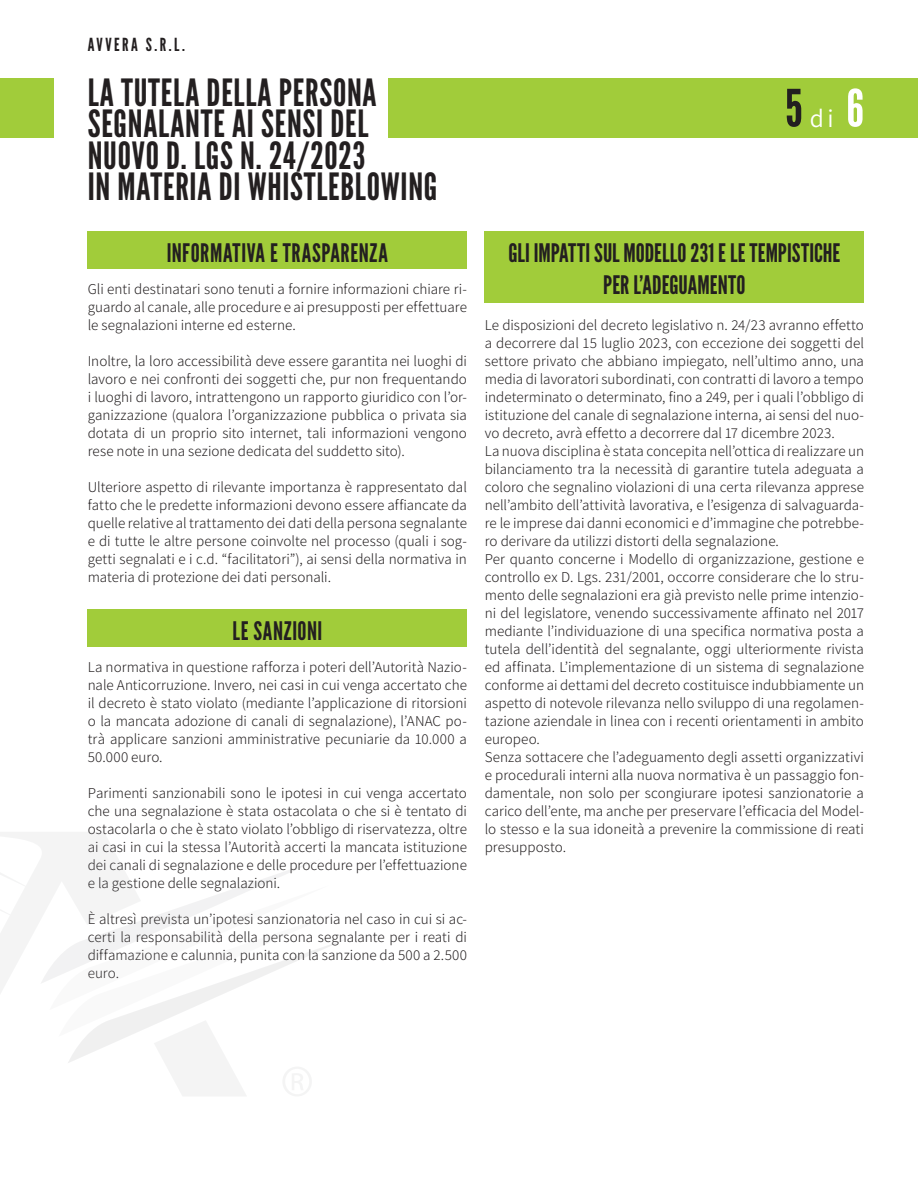
<style>
.page{position:relative;width:918px;height:1188px;background:#fff}
.page>*{position:absolute;margin:0;border:0;box-sizing:border-box;transform-origin:0 0}
.Sottotitolo{font:37.5px/31.5px "League Gothic";letter-spacing:.02em;color:#231f20}
.t1{font:200 25.65px "Assistant";color:#fff}
.Intestazione_nome_so{font:25.5px "League Gothic";letter-spacing:.01em;color:#231f20}
.t2{font:18px "League Gothic";letter-spacing:.14em;color:#231f20}
.Intestazione_nome_so-2{font:200 15px/18px "Assistant";color:#231f20;text-align:justify}
.s1{font-family:"League Gothic";font-weight:400;font-size:51.3px;color:#231f20}
.s2{font-family:"League Gothic";font-weight:400;font-size:51.3px}
</style>
<div class="page">
<div style="left:485px;top:231px;width:379px;height:72px;background:#a1cc3a"></div>
<div style="left:0;top:78px;width:54px;height:59px;background:#a1cc3a"></div>
<div style="left:88px;top:231px;width:379px;height:38px;background:#a1cc3a"></div>
<div style="left:88px;top:609px;width:379px;height:38px;background:#a1cc3a"></div>
<svg style="left:0;top:832px;width:118px;height:161px;fill:#f4f4f4"></svg>
<svg style="left:40px;top:859px;width:298px;height:237px"></svg>
<div style="left:388px;top:78px;width:530px;height:59px;background:#a1cc3a"></div>
<p class="t2" style="left:88px;top:34px;width:99px">AVVERA S.R.L.</p>
<p class="Sottotitolo" style="left:88px;top:77px;width:351px">LA TUTELA DELLA PERSONA<br>SEGNALANTE AI SENSI DEL<br>NUOVO D. LGS N. 24/2023<br>IN MATERIA DI WHISTLEBLOWING</p>
<p class="Intestazione_nome_so" style="left:167px;top:238px;width:223px">INFORMATIVA E TRASPARENZA</p>
<p class="Intestazione_nome_so-2" style="left:88px;top:280px;width:381px">Gli enti destinatari sono tenuti a fornire informazioni chiare ri&shy;guardo al canale, alle procedure e ai presupposti per effettuare le segnalazioni interne ed esterne.</p>
<p class="Intestazione_nome_so-2" style="left:88px;top:352px;width:381px">Inoltre, la loro accessibilità deve essere garantita nei luoghi di lavoro e nei confronti dei soggetti che, pur non frequentando i luoghi di lavoro, intrattengono un rapporto giuridico con l’or&shy;ganizzazione (qualora l’organizzazione pubblica o privata sia dotata di un proprio sito internet, tali informazioni vengono rese note in una sezione dedicata del suddetto sito).</p>
<p class="Intestazione_nome_so-2" style="left:88px;top:478px;width:381px">Ulteriore aspetto di rilevante importanza è rappresentato dal fatto che le predette informazioni devono essere affiancate da quelle relative al trattamento dei dati della persona segnalante e di tutte le altre persone coinvolte nel processo (quali i sog&shy;getti segnalati e i c.d. “facilitatori”), ai sensi della normativa in materia di protezione dei dati personali.</p>
<p class="Intestazione_nome_so" style="left:232px;top:616px;width:91px">LE SANZIONI</p>
<p class="Intestazione_nome_so-2" style="left:88px;top:658px;width:381px">La normativa in questione rafforza i poteri dell’Autorità Nazio&shy;nale Anticorruzione. Invero, nei casi in cui venga accertato che il decreto è stato violato (mediante l’applicazione di ritorsioni o la mancata adozione di canali di segnalazione), l’ANAC po&shy;trà applicare sanzioni amministrative pecuniarie da 10.000 a 50.000 euro.</p>
<p class="Intestazione_nome_so-2" style="left:88px;top:784px;width:381px">Parimenti sanzionabili sono le ipotesi in cui venga accertato che una segnalazione è stata ostacolata o che si è tentato di ostacolarla o che è stato violato l’obbligo di riservatezza, oltre ai casi in cui la stessa l’Autorità accerti la mancata istituzione dei canali di segnalazione e delle procedure per l’effettuazione e la gestione delle segnalazioni.</p>
<p class="Intestazione_nome_so-2" style="left:88px;top:910px;width:381px">È altresì prevista un’ipotesi sanzionatoria nel caso in cui si ac&shy;certi la responsabilità della persona segnalante per i reati di diffamazione e calunnia, punita con la sanzione da 500 a 2.500 euro.</p>
<h2 class="t1" style="left:785px;top:100px;width:81px"><span class="s1">5</span>di <span class="s2">6</span></h2>
<p class="Intestazione_nome_so" style="left:508px;top:238px;width:333px">GLI IMPATTI SUL MODELLO 231 E LE TEMPISTICHE</p>
<p class="Intestazione_nome_so" style="left:603px;top:269px;width:144px">PER L’ADEGUAMENTO</p>
<p class="Intestazione_nome_so-2" style="left:485px;top:315px;width:381px">Le disposizioni del decreto legislativo n. 24/23 avranno effetto a decorrere dal 15 luglio 2023, con eccezione dei soggetti del settore privato che abbiano impiegato, nell’ultimo anno, una media di lavoratori subordinati, con contratti di lavoro a tempo indeterminato o determinato, fino a 249, per i quali l’obbligo di istituzione del canale di segnalazione interna, ai sensi del nuo&shy;vo decreto, avrà effetto a decorrere dal 17 dicembre 2023.</p>
<p class="Intestazione_nome_so-2" style="left:485px;top:441px;width:381px">La nuova disciplina è stata concepita nell’ottica di realizzare un bilanciamento tra la necessità di garantire tutela adeguata a coloro che segnalino violazioni di una certa rilevanza apprese nell’ambito dell’attività lavorativa, e l’esigenza di salvaguarda&shy;re le imprese dai danni economici e d’immagine che potrebbe&shy;ro derivare da utilizzi distorti della segnalazione.</p>
<p class="Intestazione_nome_so-2" style="left:485px;top:549px;width:381px">Per quanto concerne i Modello di organizzazione, gestione e controllo ex D. Lgs. 231/2001, occorre considerare che lo stru&shy;mento delle segnalazioni era già previsto nelle prime intenzio&shy;ni del legislatore, venendo successivamente affinato nel 2017 mediante l’individuazione di una specifica normativa posta a tutela dell’identità del segnalante, oggi ulteriormente rivista ed affinata. L’implementazione di un sistema di segnalazione conforme ai dettami del decreto costituisce indubbiamente un aspetto di notevole rilevanza nello sviluppo di una regolamen&shy;tazione aziendale in linea con i recenti orientamenti in ambito europeo.</p>
<p class="Intestazione_nome_so-2" style="left:485px;top:747px;width:381px">Senza sottacere che l’adeguamento degli assetti organizzativi e procedurali interni alla nuova normativa è un passaggio fon&shy;damentale, non solo per scongiurare ipotesi sanzionatorie a carico dell’ente, ma anche per preservare l’efficacia del Model&shy;lo stesso e la sua idoneità a prevenire la commissione di reati presupposto.</p>
</div>
